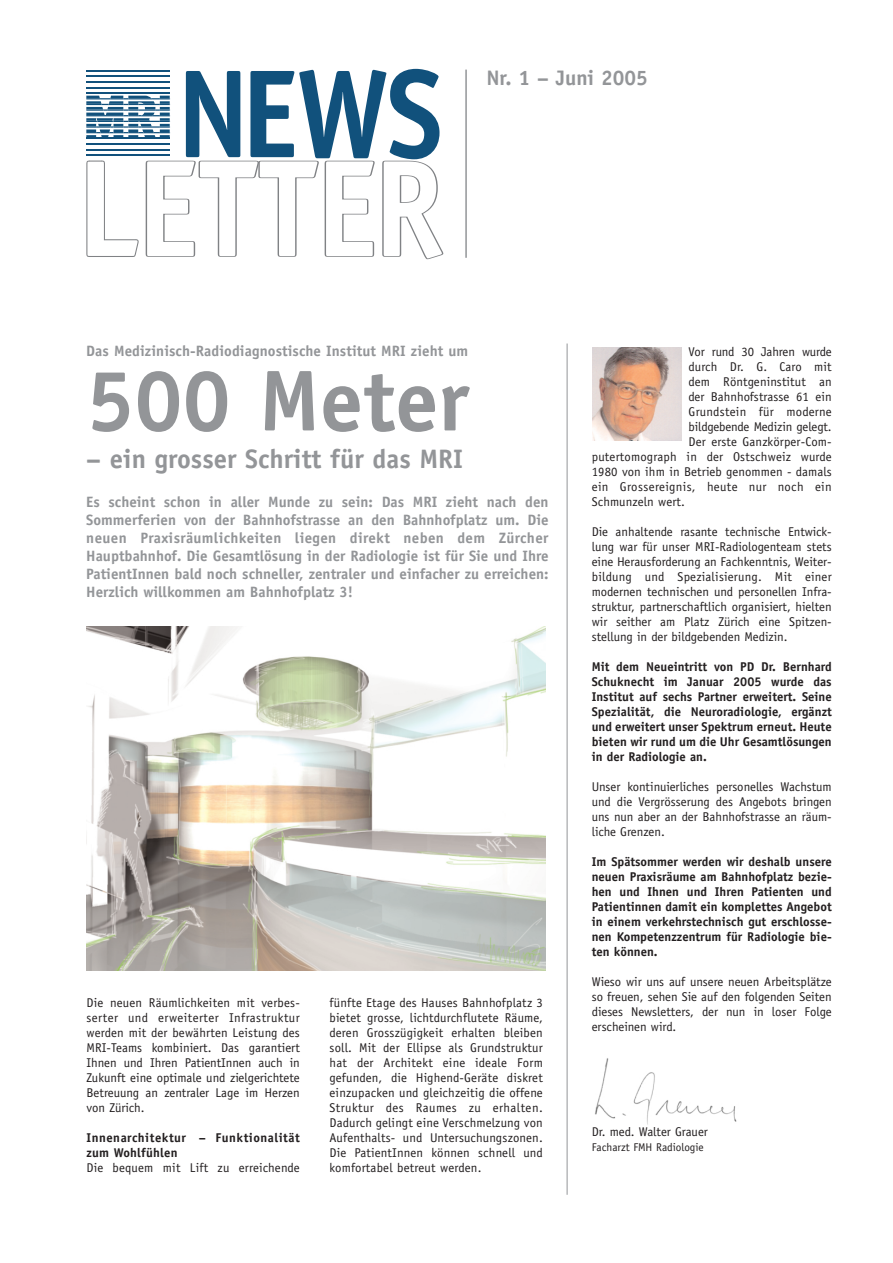
<style>
.page{position:relative;width:893px;height:1263px;background:#fff}
.page>*{position:absolute;margin:0;border:0;box-sizing:border-box;transform-origin:0 0}
.t1{font:700 86.55px "Officina Sans";color:#939598}
.t2{font:700 26.7px "Officina Sans";color:#939598}
.t3{font:700 21px "Officina Sans";color:#939598}
.t4{font:700 15px/18px "Officina Sans";letter-spacing:.005em;color:#939598;text-align:justify}
.t5{font:12.75px/15px "Officina Sans";color:#231f20;text-align:justify}
.t6{font:700 12.75px/15px "Officina Sans";color:#231f20;text-align:justify}
.t7{font:700 12.75px/15px "Officina Sans";letter-spacing:.04em;color:#231f20}
.t8{font:12.75px "Officina Sans";letter-spacing:.03em;color:#231f20}
.t9{font:12.75px "Officina Sans";letter-spacing:.02em;color:#231f20}
.t10{font:11.25px "Officina Sans";color:#231f20}
</style>
<div class="page">
<img style="left:86px;top:626px;width:460px;height:345px">
<svg style="left:86px;top:69px;width:357px;height:190px"></svg>
<hr style="left:86px;top:138px;width:84px;height:1px;background:#11517c">
<hr style="left:86px;top:143px;width:84px;height:2px;background:#11517c">
<hr style="left:86px;top:149px;width:84px;height:1px;background:#11517c">
<hr style="left:86px;top:155px;width:84px;height:1px;background:#11517c">
<hr style="left:465px;top:70px;width:2px;height:188px;background:#939598">
<img style="left:593px;top:348px;width:88px;height:92px">
<hr style="left:567px;top:343px;width:1px;height:852px;background:#939598">
<img style="left:595px;top:1058px;width:142px;height:67px">
<h3 class="t3" style="left:486px;top:70px;width:163px">Nr. 1 – Juni 2005</h3>
<p class="t4" style="left:86px;top:343px;width:383px">Das Medizinisch-Radiodiagnostische Institut MRI zieht um</p>
<h1 class="t1" style="left:86px;top:368px;width:384px">500 Meter</h1>
<h2 class="t2" style="left:86px;top:449px;width:378px">– ein grosser Schritt für das MRI</h2>
<p class="t4" style="left:86px;top:494px;width:464px">Es scheint schon in aller Munde zu sein: Das MRI zieht nach den Sommerferien von der Bahnhofstrasse an den Bahnhofplatz um. Die neuen Praxisräumlichkeiten liegen direkt neben dem Zürcher Hauptbahnhof. Die Gesamtlösung in der Radiologie ist für Sie und Ihre PatientInnen bald noch schneller, zentraler und einfacher zu erreichen:<br>Herzlich willkommen am Bahnhofplatz 3!</p>
<p class="t5" style="left:87px;top:996px;width:215px">Die neuen Räumlichkeiten mit verbes&shy;serter und erweiterter Infrastruktur werden mit der bewährten Leistung des MRI-Teams kombiniert. Das garantiert Ihnen und Ihren PatientInnen auch in Zukunft eine optimale und zielgerichtete Betreuung an zentraler Lage im Herzen von Zürich.</p>
<p class="t7" style="left:87px;top:1131px;width:215px">Innenarchitektur – Funktionalität zum Wohlfühlen</p>
<p class="t5" style="left:87px;top:1161px;width:215px">Die bequem mit Lift zu erreichende</p>
<p class="t5" style="left:330px;top:996px;width:215px">fünfte Etage des Hauses Bahnhofplatz 3 bietet grosse, lichtdurchflutete Räume, deren Grosszügigkeit erhalten bleiben soll. Mit der Ellipse als Grundstruktur hat der Architekt eine ideale Form gefunden, die Highend-Geräte diskret einzupacken und gleichzeitig die offene Struktur des Raumes zu erhalten.<br>Dadurch gelingt eine Verschmelzung von Aufenthalts- und Untersuchungszonen.<br>Die PatientInnen können schnell und komfortabel betreut werden.</p>
<p class="t5" style="left:689px;top:346px;width:145px">Vor rund 30 Jahren wurde</p>
<p class="t5" style="left:689px;top:361px;width:145px">durch Dr. G. Caro mit</p>
<p class="t5" style="left:689px;top:376px;width:145px">dem Röntgeninstitut an</p>
<p class="t5" style="left:689px;top:391px;width:145px">der Bahnhofstrasse 61 ein</p>
<p class="t9" style="left:689px;top:407px;width:145px">Grundstein für moderne</p>
<p class="t5" style="left:689px;top:421px;width:145px">bildgebende Medizin gelegt.</p>
<p class="t5" style="left:689px;top:436px;width:145px">Der erste Ganzkörper-Com-</p>
<p class="t5" style="left:592px;top:451px;width:242px">putertomograph in der Ostschweiz wurde</p>
<p class="t5" style="left:592px;top:466px;width:242px">1980 von ihm in Betrieb genommen - damals</p>
<p class="t8" style="left:592px;top:482px;width:242px">ein Grossereignis, heute nur noch ein</p>
<p class="t5" style="left:592px;top:496px;width:95px">Schmunzeln wert.</p>
<p class="t5" style="left:592px;top:526px;width:242px">Die anhaltende rasante technische Entwick&shy;lung war für unser MRI-Radiologenteam stets eine Herausforderung an Fachkenntnis, Weiter&shy;bildung und Spezialisierung. Mit einer modernen technischen und personellen Infra&shy;struktur, partnerschaftlich organisiert, hielten wir seither am Platz Zürich eine Spitzen&shy;stellung in der bildgebenden Medizin.</p>
<p class="t6" style="left:592px;top:661px;width:242px">Mit dem Neueintritt von PD Dr. Bernhard Schuknecht im Januar 2005 wurde das Institut auf sechs Partner erweitert. Seine Spezialität, die Neuroradiologie, ergänzt und erweitert unser Spektrum erneut. Heute bieten wir rund um die Uhr Gesamtlösungen in der Radiologie an.</p>
<p class="t5" style="left:592px;top:781px;width:242px">Unser kontinuierliches personelles Wachstum und die Vergrösserung des Angebots bringen uns nun aber an der Bahnhofstrasse an räum&shy;liche Grenzen.</p>
<p class="t6" style="left:592px;top:856px;width:242px">Im Spätsommer werden wir deshalb unsere neuen Praxisräume am Bahnhofplatz bezie&shy;hen und Ihnen und Ihren Patienten und Patientinnen damit ein komplettes Angebot in einem verkehrstechnisch gut erschlosse&shy;nen Kompetenzzentrum für Radiologie bie&shy;ten können.</p>
<p class="t5" style="left:592px;top:976px;width:242px">Wieso wir uns auf unsere neuen Arbeitsplätze so freuen, sehen Sie auf den folgenden Seiten dieses Newsletters, der nun in loser Folge erscheinen wird.</p>
<p class="t5" style="left:592px;top:1126px;width:118px">Dr. med. Walter Grauer</p>
<p class="t10" style="left:592px;top:1143px;width:113px">Facharzt FMH Radiologie</p>
</div>
